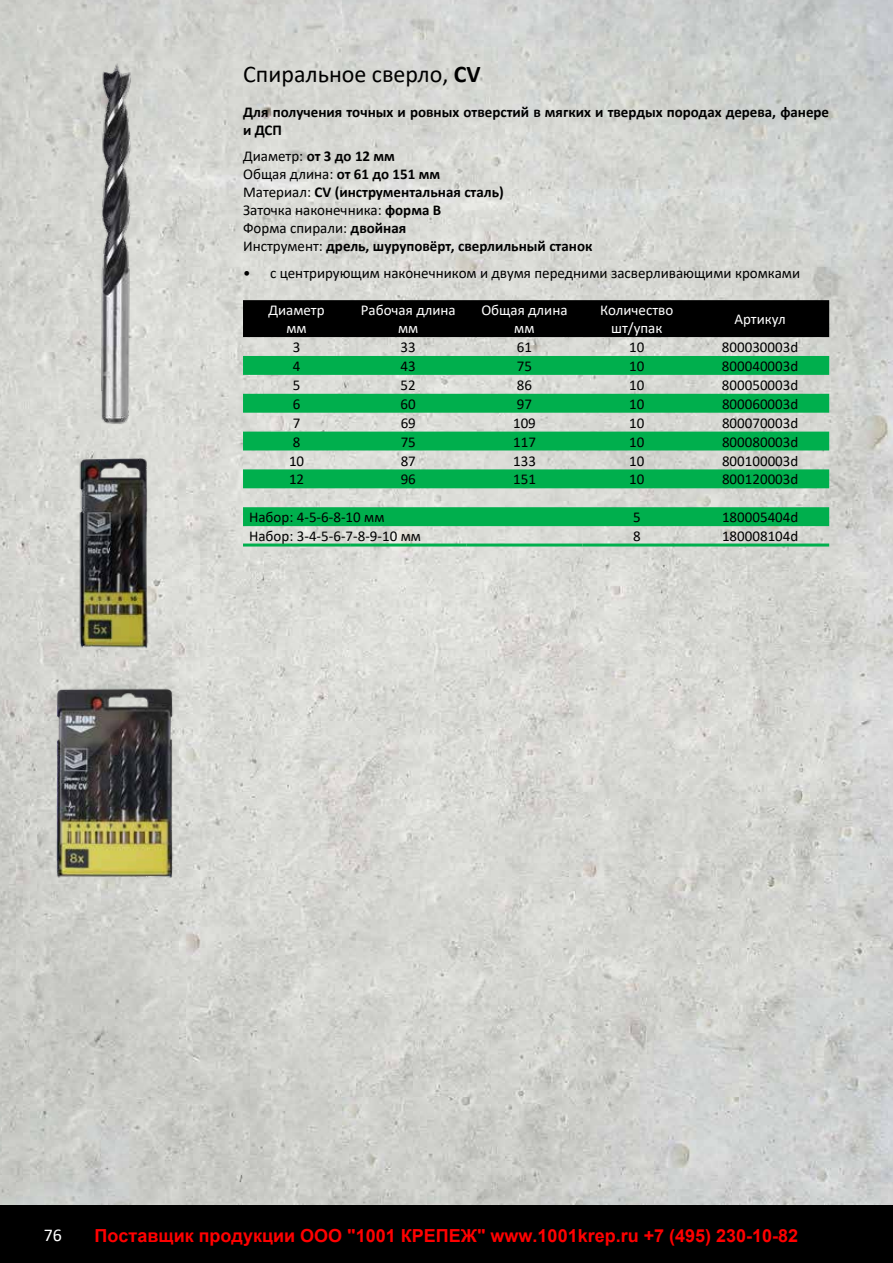
<style>
.page{position:relative;width:893px;height:1263px;background:#fff}
.page>*{position:absolute;margin:0;border:0;box-sizing:border-box;transform-origin:0 0}
.t1{font:24px "Calibri";color:#000}
.t2{font:700 18px "Arial";color:#f00}
.t3{font:18px "Calibri";color:#fff}
.t4{font:15px "Calibri";color:#000}
.t5{font:700 15px/18px "Calibri";color:#000}
.t6{font:15px/18px "Calibri";color:#fff;text-align:center}
.s1{font-weight:700}
.s2{font-weight:400}
</style>
<div class="page">
<img style="left:0;top:0;width:893px;height:1205px">
<div style="left:0;top:1205px;width:893px;height:58px;background:#000"></div>
<div style="left:243px;top:300px;width:586px;height:37px;background:#000"></div>
<svg style="left:243px;top:356px;width:586px;height:170px;background:#60c189"></svg>
<hr style="left:243px;top:543px;width:107px;height:3px;background:#00af4d">
<hr style="left:350px;top:543px;width:116px;height:3px;background:#00af4d">
<hr style="left:466px;top:543px;width:117px;height:3px;background:#00af4d">
<hr style="left:583px;top:543px;width:108px;height:3px;background:#00af4d">
<hr style="left:691px;top:543px;width:138px;height:3px;background:#00af4d">
<img style="left:87px;top:17px;width:55px;height:426px">
<img style="left:43px;top:446px;width:147px;height:205px">
<img style="left:33px;top:651px;width:164px;height:246px">
<h1 class="t1" style="left:243px;top:57px;width:239px">Спиральное сверло, <span class="s1">CV</span></h1>
<p class="t5" style="left:243px;top:103px;width:588px">Для получения точных и ровных отверстий в мягких и твердых породах дерева, фанере и ДСП</p>
<p class="t5" style="left:243px;top:147px;width:351px"><span class="s2">Диаметр:</span> от 3 до 12 мм<br><span class="s2">Общая длина:</span> от 61 до 151 мм<br><span class="s2">Материал:</span> CV (инструментальная сталь)<br><span class="s2">Заточка наконечника:</span> форма B<br><span class="s2">Форма спирали:</span> двойная<br><span class="s2">Инструмент:</span> дрель, шуруповёрт, сверлильный станок</p>
<p class="t4" style="left:243px;top:262px;width:558px">• с центрирующим наконечником и двумя передними засверливающими кромками</p>
<p class="t6" style="left:268px;top:301px;width:58px">Диаметр мм</p>
<p class="t6" style="left:361px;top:301px;width:96px">Рабочая длина мм</p>
<p class="t6" style="left:481px;top:301px;width:88px">Общая длина мм</p>
<p class="t6" style="left:600px;top:301px;width:75px">Количество шт/упак</p>
<p class="t6" style="left:734px;top:310px;width:53px">Артикул</p>
<p class="t4" style="left:293px;top:337px;width:9px">3</p>
<p class="t4" style="left:401px;top:337px;width:17px">33</p>
<p class="t4" style="left:517px;top:337px;width:17px">61</p>
<p class="t4" style="left:629px;top:337px;width:17px">10</p>
<p class="t4" style="left:722px;top:337px;width:78px">800030003d</p>
<p class="t4" style="left:293px;top:356px;width:9px">4</p>
<p class="t4" style="left:401px;top:356px;width:17px">43</p>
<p class="t4" style="left:517px;top:356px;width:17px">75</p>
<p class="t4" style="left:629px;top:356px;width:17px">10</p>
<p class="t4" style="left:722px;top:356px;width:78px">800040003d</p>
<p class="t4" style="left:293px;top:375px;width:9px">5</p>
<p class="t4" style="left:401px;top:375px;width:17px">52</p>
<p class="t4" style="left:517px;top:375px;width:17px">86</p>
<p class="t4" style="left:629px;top:375px;width:17px">10</p>
<p class="t4" style="left:722px;top:375px;width:78px">800050003d</p>
<p class="t4" style="left:293px;top:393px;width:9px">6</p>
<p class="t4" style="left:401px;top:393px;width:17px">60</p>
<p class="t4" style="left:517px;top:393px;width:17px">97</p>
<p class="t4" style="left:629px;top:393px;width:17px">10</p>
<p class="t4" style="left:722px;top:393px;width:78px">800060003d</p>
<p class="t4" style="left:293px;top:412px;width:9px">7</p>
<p class="t4" style="left:401px;top:412px;width:17px">69</p>
<p class="t4" style="left:513px;top:412px;width:24px">109</p>
<p class="t4" style="left:629px;top:412px;width:17px">10</p>
<p class="t4" style="left:722px;top:412px;width:78px">800070003d</p>
<p class="t4" style="left:293px;top:431px;width:9px">8</p>
<p class="t4" style="left:401px;top:431px;width:17px">75</p>
<p class="t4" style="left:513px;top:431px;width:24px">117</p>
<p class="t4" style="left:629px;top:431px;width:17px">10</p>
<p class="t4" style="left:722px;top:431px;width:78px">800080003d</p>
<p class="t4" style="left:289px;top:450px;width:17px">10</p>
<p class="t4" style="left:401px;top:450px;width:17px">87</p>
<p class="t4" style="left:513px;top:450px;width:24px">133</p>
<p class="t4" style="left:629px;top:450px;width:17px">10</p>
<p class="t4" style="left:722px;top:450px;width:78px">800100003d</p>
<p class="t4" style="left:289px;top:469px;width:17px">12</p>
<p class="t4" style="left:401px;top:469px;width:17px">96</p>
<p class="t4" style="left:513px;top:469px;width:24px">151</p>
<p class="t4" style="left:629px;top:469px;width:17px">10</p>
<p class="t4" style="left:722px;top:469px;width:78px">800120003d</p>
<p class="t4" style="left:249px;top:507px;width:137px">Набор: 4-5-6-8-10 мм</p>
<p class="t4" style="left:633px;top:507px;width:9px">5</p>
<p class="t4" style="left:722px;top:507px;width:78px">180005404d</p>
<p class="t4" style="left:249px;top:526px;width:173px">Набор: 3-4-5-6-7-8-9-10 мм</p>
<p class="t4" style="left:633px;top:526px;width:9px">8</p>
<p class="t4" style="left:722px;top:526px;width:78px">180008104d</p>
<p class="t3" style="left:44px;top:1222px;width:20px">76</p>
<p class="t2" style="left:95px;top:1223px;width:705px">Поставщик продукции ООО "1001 КРЕПЕЖ" www.1001krep.ru +7 (495) 230-10-82</p>
</div>
